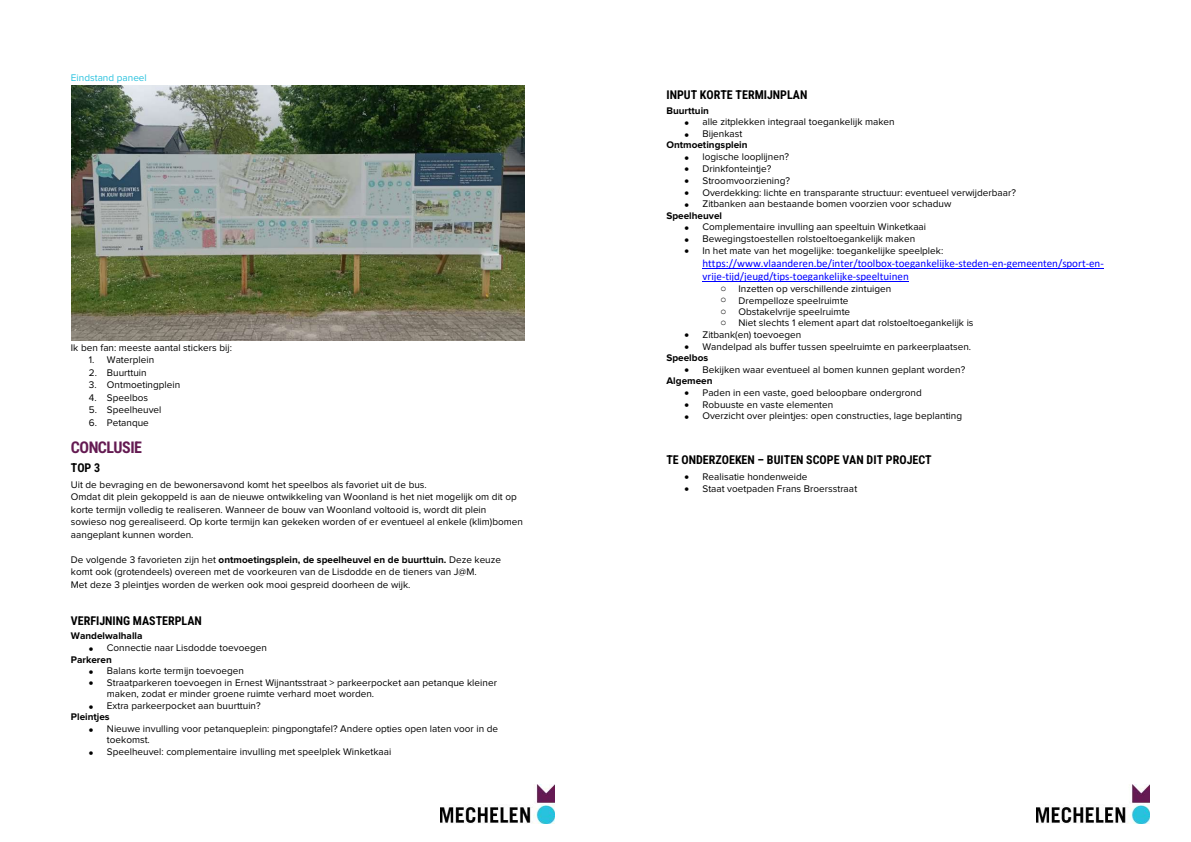
<style>
.page{position:relative;width:1191px;height:842px;background:#fff}
.page>*{position:absolute;margin:0;border:0;box-sizing:border-box;transform-origin:0 0}
.t1{font:700 16px "Roboto Condensed";letter-spacing:-.03em;color:#641b52}
.t2{font:700 12px "Roboto Condensed";color:#000}
.t3{font:11px/13.4px "Calibri";color:#00f}
.t4{font:10px/11.3px "Proxima Nova";letter-spacing:.005em;color:#000}
.t5{font:700 10px/11.3px "Proxima Nova";color:#000}
.t6{font:10px "Proxima Nova";color:#29c2de}
.s1{font-weight:700}
.s2{font-weight:400}
.s3{font-family:"Courier New"}
</style>
<div class="page">
<img style="left:441px;top:785px;width:113px;height:38px">
<img style="left:71px;top:86px;width:454px;height:255px">
<img style="left:1036px;top:785px;width:113px;height:38px">
<hr style="left:702px;top:268px;width:401px;height:1px;background:#00f">
<hr style="left:702px;top:281px;width:206px;height:1px;background:#00f">
<p class="t6" style="left:71px;top:72px;width:77px">Eindstand paneel</p>
<p class="t4" style="left:71px;top:342px;width:162px">Ik ben fan: meeste aantal stickers bij:</p>
<p class="t4" style="left:89px;top:354px;width:67px">1. Waterplein</p>
<p class="t4" style="left:89px;top:367px;width:59px">2. Buurttuin</p>
<p class="t4" style="left:89px;top:379px;width:93px">3. Ontmoetingplein</p>
<p class="t4" style="left:89px;top:392px;width:61px">4. Speelbos</p>
<p class="t4" style="left:89px;top:404px;width:74px">5. Speelheuvel</p>
<p class="t4" style="left:89px;top:417px;width:61px">6. Petanque</p>
<h1 class="t1" style="left:71px;top:436px;width:73px">CONCLUSIE</h1>
<p class="t2" style="left:71px;top:459px;width:31px">TOP 3</p>
<p class="t4" style="left:71px;top:478px;width:453px;line-height:12.5px">Uit de bevraging en de bewonersavond komt het speelbos als favoriet uit de bus.<br>Omdat dit plein gekoppeld is aan de nieuwe ontwikkeling van Woonland is het niet mogelijk om dit op korte termijn volledig te realiseren. Wanneer de bouw van Woonland voltooid is, wordt dit plein sowieso nog gerealiseerd. Op korte termijn kan gekeken worden of er eventueel al enkele (klim)bomen aangeplant kunnen worden.</p>
<p class="t4" style="left:71px;top:553px;width:432px;line-height:12.5px">De volgende 3 favorieten zijn het <span class="s1">ontmoetingsplein, de speelheuvel en de buurttuin.</span> Deze keuze komt ook (grotendeels) overeen met de voorkeuren van de Lisdodde en de tieners van J@M.<br>Met deze 3 pleintjes worden de werken ook mooi gespreid doorheen de wijk.</p>
<p class="t2" style="left:71px;top:612px;width:132px">VERFIJNING MASTERPLAN</p>
<p class="t5" style="left:71px;top:631px;width:73px">Wandelwalhalla</p>
<p class="t4" style="left:71px;top:642px;width:197px;text-indent:18px">• Connectie naar Lisdodde toevoegen<br><span class="s1">Parkeren</span></p>
<p class="t4" style="left:89px;top:666px;width:157px">• Balans korte termijn toevoegen</p>
<p class="t4" style="left:107px;top:677px;width:391px;text-indent:-18px">• Straatparkeren toevoegen in Ernest Wijnantsstraat &gt; parkeerpocket aan petanque kleiner maken, zodat er minder groene ruimte verhard moet worden.</p>
<p class="t4" style="left:71px;top:700px;width:191px;text-indent:18px">• Extra parkeerpocket aan buurttuin?<br><span class="s1">Pleintjes</span></p>
<p class="t4" style="left:107px;top:723px;width:393px;text-indent:-18px">• Nieuwe invulling voor petanqueplein: pingpongtafel? Andere opties open laten voor in de toekomst.</p>
<p class="t4" style="left:89px;top:747px;width:304px">• Speelheuvel: complementaire invulling met speelplek Winketkaai</p>
<p class="t2" style="left:666px;top:86px;width:142px">INPUT KORTE TERMIJNPLAN</p>
<p class="t5" style="left:666px;top:105px;width:44px">Buurttuin</p>
<p class="t4" style="left:684px;top:117px;width:212px">• alle zitplekken integraal toegankelijk maken</p>
<p class="t5" style="left:666px;top:128px;width:82px;text-indent:18px">• <span class="s2">Bijenkast<br></span>Ontmoetingsplein</p>
<p class="t4" style="left:684px;top:152px;width:106px">• logische looplijnen?</p>
<p class="t4" style="left:684px;top:163px;width:89px">• Drinkfonteintje?</p>
<p class="t4" style="left:684px;top:175px;width:107px">• Stroomvoorziening?</p>
<p class="t4" style="left:684px;top:187px;width:333px">• Overdekking: lichte en transparante structuur: eventueel verwijderbaar?</p>
<p class="t4" style="left:666px;top:199px;width:286px;text-indent:18px">• Zitbanken aan bestaande bomen voorzien voor schaduw<br><span class="s1">Speelheuvel</span></p>
<p class="t4" style="left:684px;top:222px;width:243px">• Complementaire invulling aan speeltuin Winketkaai</p>
<p class="t4" style="left:684px;top:233px;width:232px">• Bewegingstoestellen rolstoeltoegankelijk maken</p>
<p class="t4" style="left:684px;top:245px;width:260px">• In het mate van het mogelijke: toegankelijke speelplek:</p>
<p class="t3" style="left:702px;top:256px;width:403px">https://www.vlaanderen.be/inter/toolbox-toegankelijke-steden-en-gemeenten/sport-en&shy;vrije-tijd/jeugd/tips-toegankelijke-speeltuinen</p>
<p class="t4" style="left:720px;top:283px;width:255px"><span class="s3">o</span> Inzetten op verschillende zintuigen<br><span class="s3">o</span> Drempelloze speelruimte<br><span class="s3">o</span> Obstakelvrije speelruimte<br><span class="s3">o</span> Niet slechts 1 element apart dat rolstoeltoegankelijk is</p>
<p class="t4" style="left:684px;top:329px;width:118px">• Zitbank(en) toevoegen</p>
<p class="t4" style="left:666px;top:341px;width:306px;text-indent:18px">• Wandelpad als buffer tussen speelruimte en parkeerplaatsen.<br><span class="s1">Speelbos</span></p>
<p class="t4" style="left:666px;top:364px;width:300px;text-indent:18px">• Bekijken waar eventueel al bomen kunnen geplant worden?<br><span class="s1">Algemeen</span></p>
<p class="t4" style="left:684px;top:387px;width:239px">• Paden in een vaste, goed beloopbare ondergrond</p>
<p class="t4" style="left:684px;top:399px;width:150px">• Robuuste en vaste elementen</p>
<p class="t4" style="left:684px;top:411px;width:279px">• Overzicht over pleintjes: open constructies, lage beplanting</p>
<p class="t2" style="left:666px;top:451px;width:267px">TE ONDERZOEKEN – BUITEN SCOPE VAN DIT PROJECT</p>
<p class="t4" style="left:684px;top:471px;width:125px">• Realisatie hondenweide</p>
<p class="t4" style="left:684px;top:483px;width:174px">• Staat voetpaden Frans Broersstraat</p>
</div>
